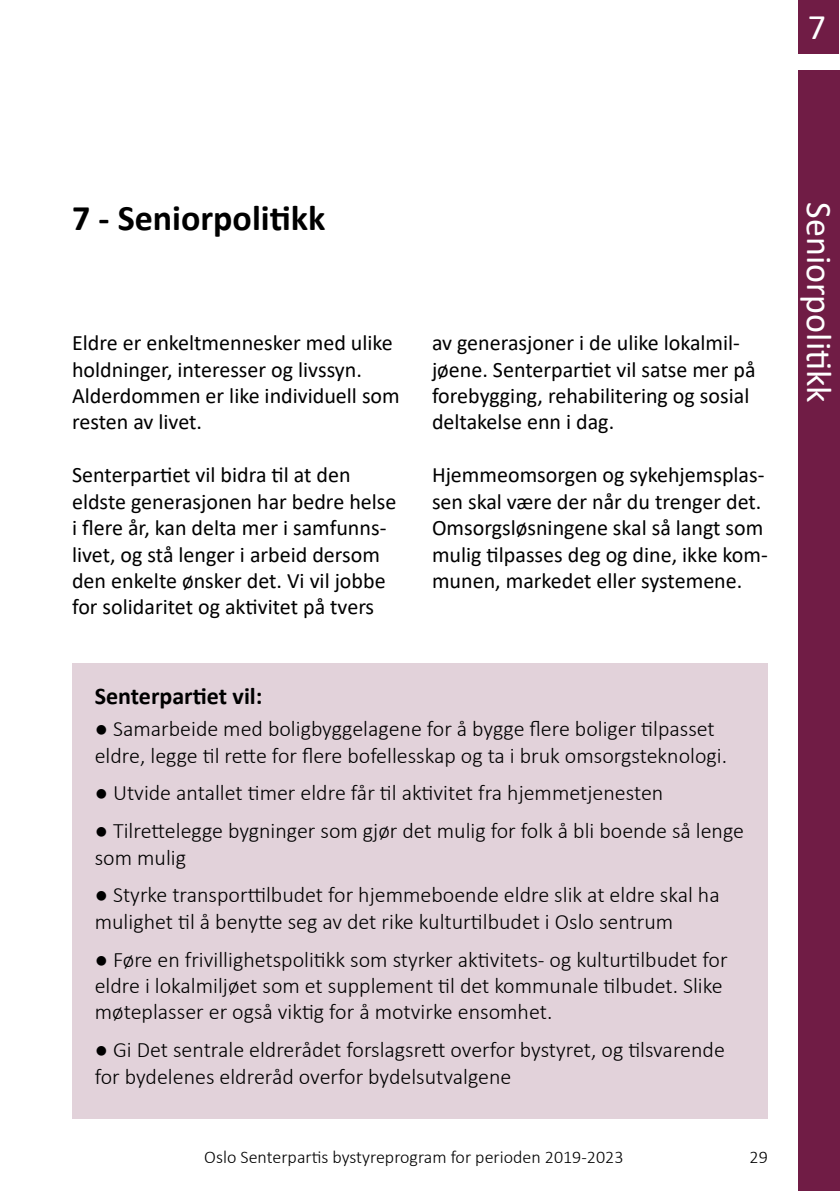
<style>
.page{position:relative;width:840px;height:1191px;background:#fff}
.page>*{position:absolute;margin:0;border:0;box-sizing:border-box;transform-origin:0 0}
.t1{font:700 36px "Calibri";color:#000}
.t2{font:36px "Calibri";color:#fff}
.t3{font:700 24px "Calibri";color:#000}
.t4{font:300 22px/26.4px "Calibri";color:#000}
.t5{font:22px/26.4px "Calibri";color:#000}
.t6{font:300 18px "Calibri";color:#000}
</style>
<div class="page">
<div style="left:72px;top:663px;width:695px;height:456px;background:#e2d2da"></div>
<div style="left:798px;top:70px;width:41px;height:1121px;background:#701c45"></div>
<div style="left:798px;top:0;width:40px;height:53px;background:#701c45"></div>
<h1 class="t2" style="left:807px;top:2px;width:20px">7</h1>
<h1 class="t1" style="left:72px;top:192px;width:255px">7 - Seniorpolitikk</h1>
<p class="t5" style="left:72px;top:329px;width:329px">Eldre er enkeltmennesker med ulike holdninger, interesser og livssyn.<br>Alderdommen er like individuell som resten av livet.</p>
<p class="t5" style="left:72px;top:461px;width:326px">Senterpartiet vil bidra til at den eldste generasjonen har bedre helse i flere år, kan delta mer i samfunns&shy;livet, og stå lenger i arbeid dersom den enkelte ønsker det. Vi vil jobbe for solidaritet og aktivitet på tvers</p>
<p class="t5" style="left:432px;top:329px;width:325px">av generasjoner i de ulike lokalmil&shy;jøene. Senterpartiet vil satse mer på forebygging, rehabilitering og sosial deltakelse enn i dag.</p>
<p class="t5" style="left:432px;top:461px;width:337px">Hjemmeomsorgen og sykehjemsplas&shy;sen skal være der når du trenger det.<br>Omsorgsløsningene skal så langt som mulig tilpasses deg og dine, ikke kom&shy;munen, markedet eller systemene.</p>
<p class="t3" style="left:95px;top:679px;width:169px">Senterpartiet vil:</p>
<p class="t4" style="left:95px;top:715px;width:633px">● Samarbeide med boligbyggelagene for å bygge flere boliger tilpasset eldre, legge til rette for flere bofellesskap og ta i bruk omsorgsteknologi.</p>
<p class="t4" style="left:95px;top:779px;width:569px">● Utvide antallet timer eldre får til aktivitet fra hjemmetjenesten</p>
<p class="t4" style="left:95px;top:817px;width:650px">● Tilrettelegge bygninger som gjør det mulig for folk å bli boende så lenge som mulig</p>
<p class="t4" style="left:95px;top:881px;width:626px">● Styrke transporttilbudet for hjemmeboende eldre slik at eldre skal ha mulighet til å benytte seg av det rike kulturtilbudet i Oslo sentrum</p>
<p class="t4" style="left:95px;top:945px;width:634px">● Føre en frivillighetspolitikk som styrker aktivitets- og kulturtilbudet for eldre i lokalmiljøet som et supplement til det kommunale tilbudet. Slike møteplasser er også viktig for å motvirke ensomhet.</p>
<p class="t4" style="left:95px;top:1036px;width:631px">● Gi Det sentrale eldrerådet forslagsrett overfor bystyret, og tilsvarende for bydelenes eldreråd overfor bydelsutvalgene</p>
<p class="t6" style="left:204px;top:1145px;width:420px">Oslo Senterpartis bystyreprogram for perioden 2019-2023</p>
<p class="t6" style="left:749px;top:1145px;width:20px">29</p>
<h1 class="t2" style="left:843px;top:202px;width:202px;rotate:90deg">Seniorpolitikk</h1>
</div>
